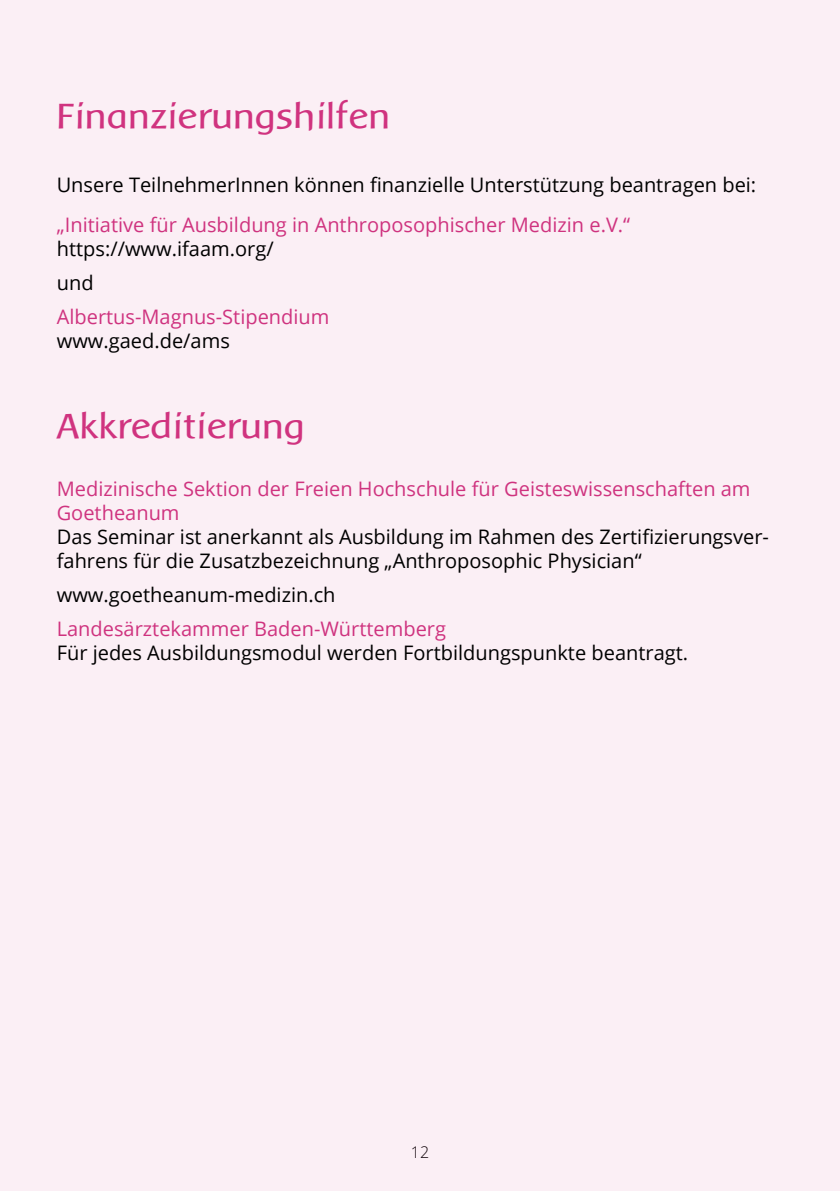
<style>
.page{position:relative;width:840px;height:1191px;background:#fff}
.page>*{position:absolute;margin:0;border:0;box-sizing:border-box;transform-origin:0 0}
.t1{font:36px "Baar Metanoia";color:#d0337f}
.t2{font:20px/34px "Open Sans";color:#000}
.t3{font:20px/24px "Open Sans";color:#cf337f}
.t4{font:300 16px "Open Sans";color:#000}
</style>
<div class="page">
<div style="left:0;top:0;width:839px;height:1191px;background:#fbeff5"></div>
<h1 class="t1" style="left:57px;top:97px;width:335px">Finanzierungshilfen</h1>
<p class="t2" style="left:57px;top:167px;width:700px">Unsere TeilnehmerInnen können finanzielle Unterstützung beantragen bei:</p>
<p class="t3" style="left:57px;top:212px;width:574px">„Initiative für Ausbildung in Anthroposophischer Medizin e.V.“</p>
<p class="t2" style="left:57px;top:231px;width:218px">https://www.ifaam.org/ und</p>
<p class="t3" style="left:57px;top:304px;width:274px">Albertus-Magnus-Stipendium</p>
<p class="t2" style="left:57px;top:323px;width:174px">www.gaed.de/ams</p>
<h1 class="t1" style="left:57px;top:407px;width:250px">Akkreditierung</h1>
<p class="t3" style="left:57px;top:476px;width:695px">Medizinische Sektion der Freien Hochschule für Geisteswissenschaften am<br>Goetheanum</p>
<p class="t2" style="left:57px;top:524px;width:713px;line-height:24px">Das Seminar ist anerkannt als Ausbildung im Rahmen des Zertifizierungsver&shy;fahrens für die Zusatzbezeichnung „Anthroposophic Physician“</p>
<p class="t2" style="left:57px;top:577px;width:280px">www.goetheanum-medizin.ch</p>
<p class="t3" style="left:57px;top:616px;width:390px">Landesärztekammer Baden-Württemberg</p>
<p class="t2" style="left:57px;top:635px;width:632px">Für jedes Ausbildungsmodul werden Fortbildungspunkte beantragt.</p>
<p class="t4" style="left:410px;top:1141px;width:20px">12</p>
</div>
